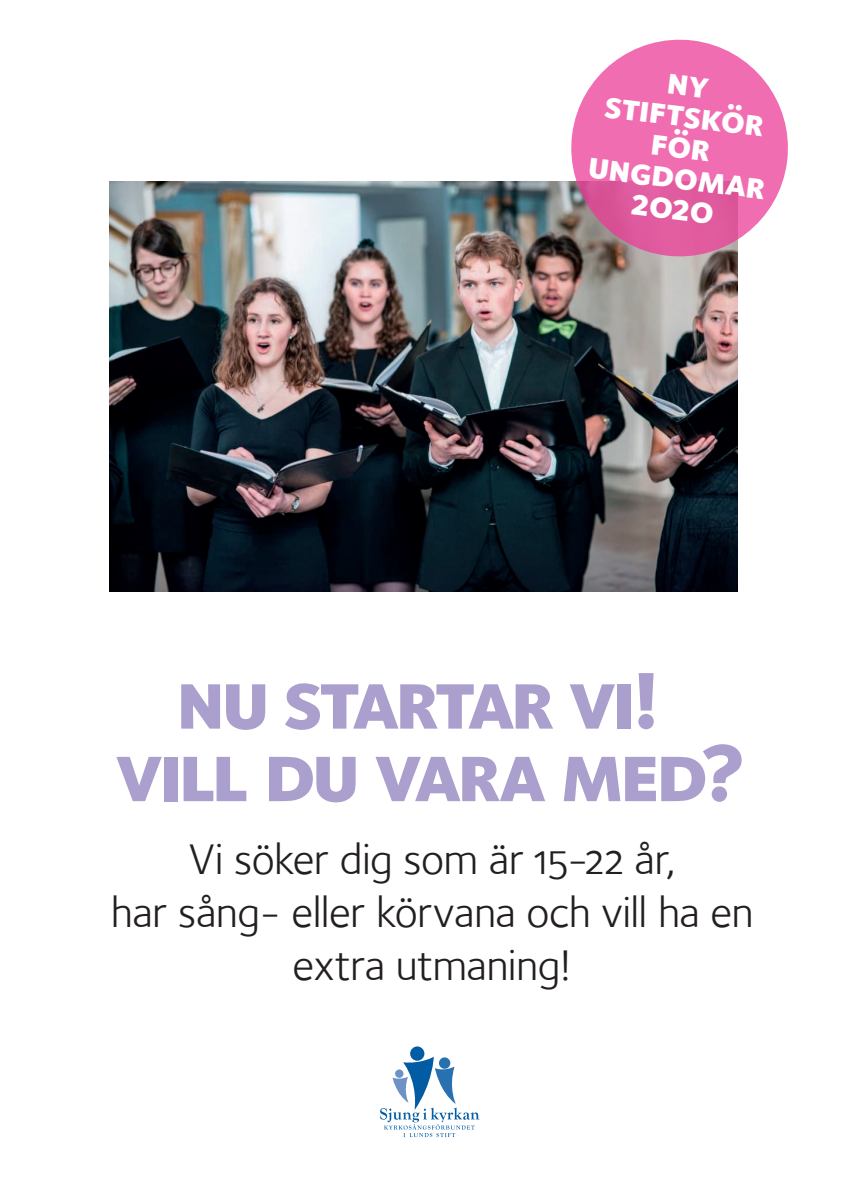
<style>
.page{position:relative;width:842px;height:1191px;background:#fff}
.page>*{position:absolute;margin:0;border:0;box-sizing:border-box;transform-origin:0 0}
.t1{font:83.2px "Foundry Sterling Extra Bld Expert";letter-spacing:-.055em;color:#ab9fcd}
.t2{font:44px/52.8px "Foundry Sterling Book OSF";letter-spacing:-.015em;color:#231f20;text-align:center}
.t3{font:37px/31px "Foundry Sterling Extra Bld Expert";color:#fff;text-align:center}
</style>
<div class="page">
<img style="left:110px;top:181px;width:627px;height:410px">
<svg style="left:565px;top:39px;width:223px;height:224px;fill:#f16db2"></svg>
<div style="left:410px;top:1046px;width:14px;height:14px;background:#015ca3;border-radius:50%"></div>
<svg style="left:380px;top:1056px;width:99px;height:81px"></svg>
<p class="t3" style="left:602px;top:56px;width:180px;rotate:7deg">ny stiftskör för ungdomar<br>2020</p>
<h1 class="t1" style="left:176px;top:649px;width:489px">nu startar vi!</h1>
<h1 class="t1" style="left:114px;top:721px;width:632px">vill du vara med?</h1>
<p class="t2" style="left:111px;top:833px;width:644px">Vi söker dig som är 15-22 år,<br>har sång- eller körvana och vill ha en extra utmaning!</p>
</div>
